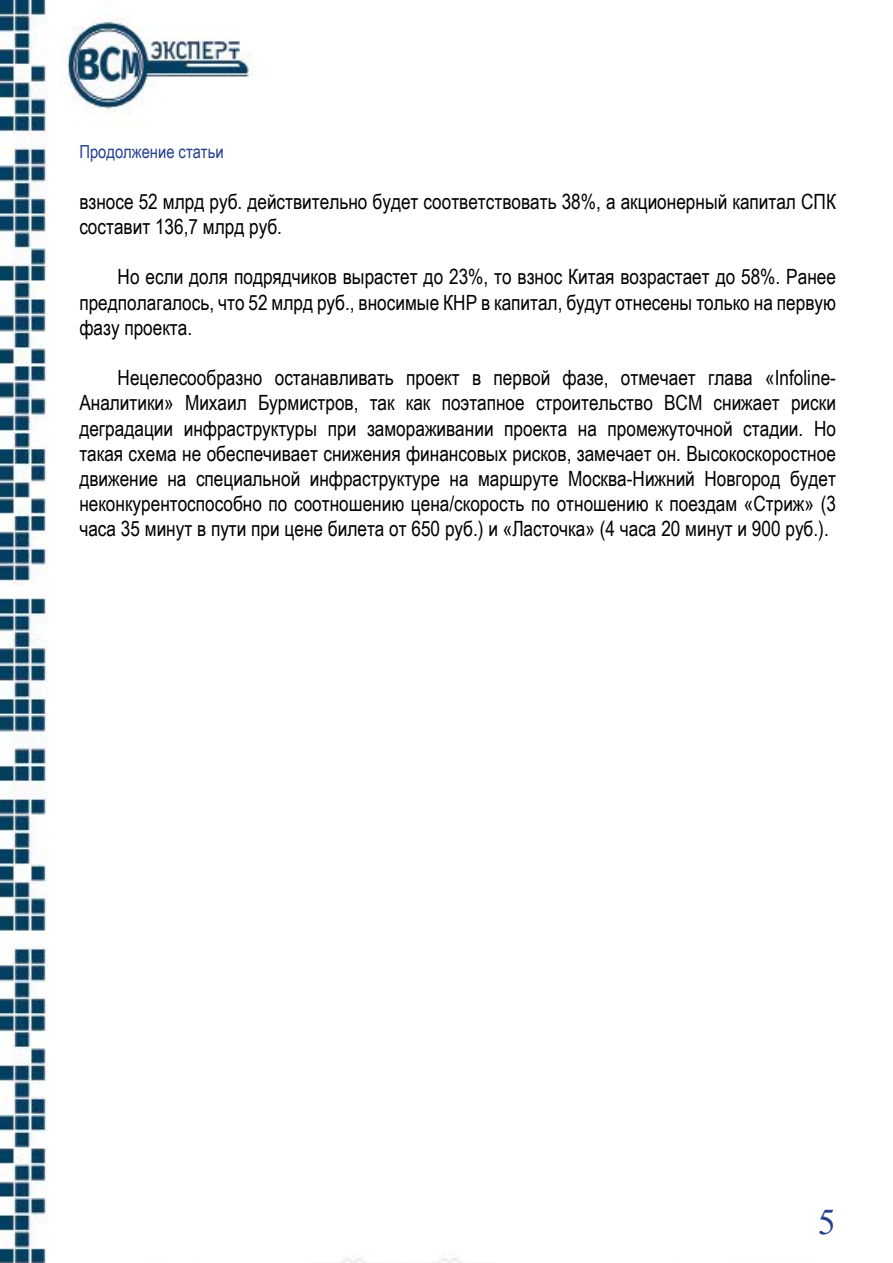
<style>
.page{position:relative;width:893px;height:1263px;background:#fff}
.page>*{position:absolute;margin:0;border:0;box-sizing:border-box;transform-origin:0 0}
.t1{font:36px "Times New Roman";color:#25408f}
.t2{font:21px/25.2px "Arial Narrow";color:#000;text-align:justify}
.t3{font:18px "Arial Narrow";color:#25408f}
</style>
<div class="page">
<img style="left:0;top:0;width:462px;height:1263px">
<p class="t3" style="left:79px;top:139px;width:146px">Продолжение статьи</p>
<p class="t2" style="left:79px;top:188px;width:758px">взносе 52 млрд руб. действительно будет соответствовать 38%, а акционерный капитал СПК составит 136,7 млрд руб.</p>
<p class="t2" style="left:79px;top:264px;width:758px;text-indent:38px">Но если доля подрядчиков вырастет до 23%, то взнос Китая возрастает до 58%. Ранее предполагалось, что 52 млрд руб., вносимые КНР в капитал, будут отнесены только на первую фазу проекта.</p>
<p class="t2" style="left:79px;top:364px;width:758px;text-indent:38px">Нецелесообразно останавливать проект в первой фазе, отмечает глава «Infoline-Аналитики» Михаил Бурмистров, так как поэтапное строительство ВСМ снижает риски деградации инфраструктуры при замораживании проекта на промежуточной стадии. Но такая схема не обеспечивает снижения финансовых рисков, замечает он. Высокоскоростное движение на специальной инфраструктуре на маршруте Москва-Нижний Новгород будет неконкурентоспособно по соотношению цена/скорость по отношению к поездам «Стриж» (3 часа 35 минут в пути при цене билета от 650 руб.) и «Ласточка» (4 часа 20 минут и 900 руб.).</p>
<h1 class="t1" style="left:818px;top:1198px;width:19px">5</h1>
</div>
